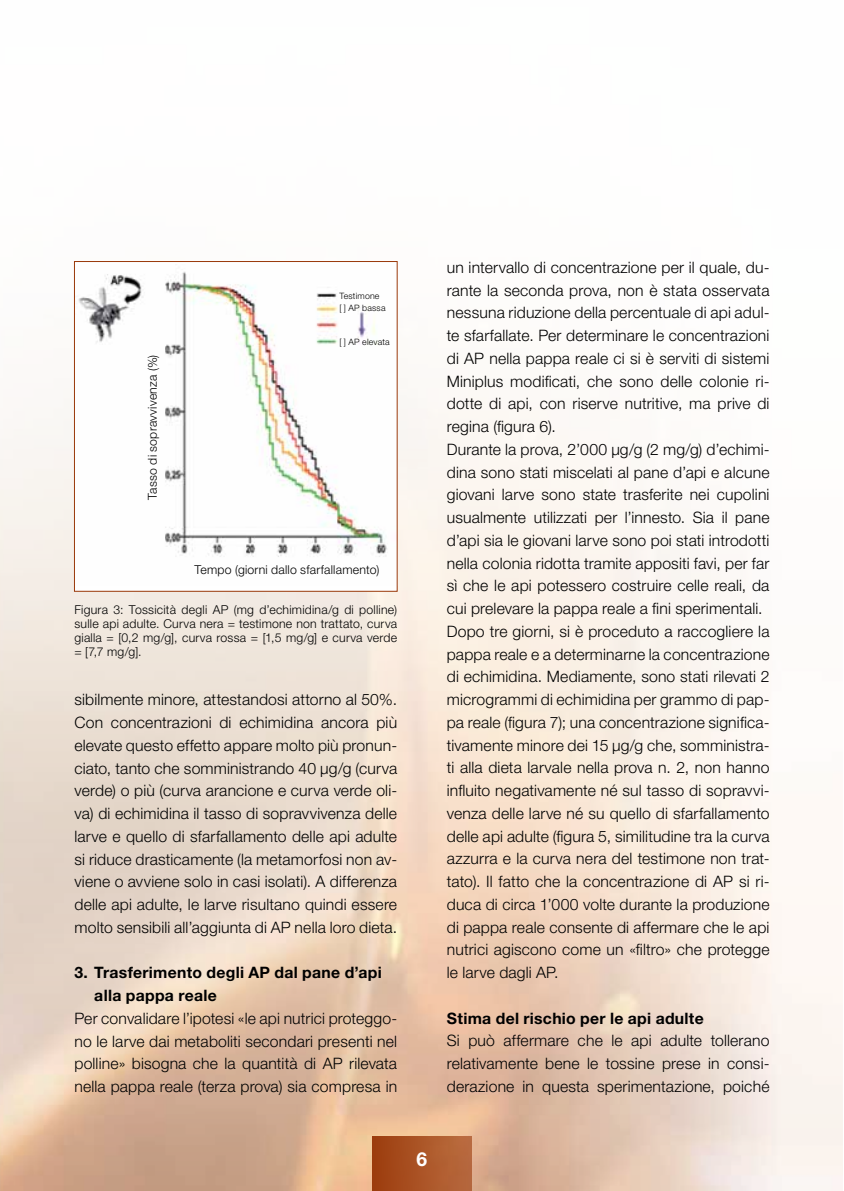
<style>
.page{position:relative;width:844px;height:1191px;background:#fff}
.page>*{position:absolute;margin:0;border:0;box-sizing:border-box;transform-origin:0 0}
.t1{font:700 19.25px "Helvetica Neue LT Std";color:#fff}
.t2{font:300 15.75px/22.8px "Helvetica Neue LT Std";letter-spacing:.01em;color:#000;text-align:justify}
.t3{font:700 15.75px/22.8px "Helvetica Neue LT Std";letter-spacing:.02em;color:#000}
.t4{font:300 12.25px/14px "Helvetica Neue LT Std";letter-spacing:.02em;color:#000;text-align:justify}
.t5{font:300 8.75px/11.5px "Helvetica Neue LT Std";letter-spacing:.025em;color:#000}
</style>
<div class="page">
<img style="left:0;top:261px;width:842px;height:930px">
<div style="left:372px;top:1136px;width:99px;height:55px;background:linear-gradient(to right,#9c3d0d,#b96c40)"></div>
<img style="left:76px;top:265px;width:319px;height:320px">
<div style="left:74px;top:261px;width:323px;height:330px;border:1px solid #9a390a"></div>
<p class="t4" style="left:145px;top:500px;width:146px;rotate:-90deg">Tasso di sopravvivenza (%)</p>
<p class="t5" style="left:339px;top:290px;width:48px">Testimone<br>[ ] AP bassa</p>
<p class="t5" style="left:339px;top:336px;width:52px">[ ] AP elevata</p>
<p class="t4" style="left:194px;top:562px;width:187px">Tempo (giorni dallo sfarfallamento)</p>
<p class="t4" style="left:74px;top:602px;width:324px">Figura 3: Tossicità degli AP (mg d’echimidina/g di polline) sulle api adulte. Curva nera = testimone non trattato, curva gialla = [0,2 mg/g], curva rossa = [1,5 mg/g] e curva verde = [7,7 mg/g].</p>
<p class="t2" style="left:74px;top:688px;width:324px">sibilmente minore, attestandosi attorno al 50%.<br>Con concentrazioni di echimidina ancora più elevate questo effetto appare molto più pronun&shy;ciato, tanto che somministrando 40 µg/g (curva verde) o più (curva arancione e curva verde oli&shy;va) di echimidina il tasso di sopravvivenza delle larve e quello di sfarfallamento delle api adulte si riduce drasticamente (la metamorfosi non av&shy;viene o avviene solo in casi isolati). A differenza delle api adulte, le larve risultano quindi essere molto sensibili all’aggiunta di AP nella loro dieta.</p>
<p class="t3" style="left:94px;top:961px;width:289px;text-indent:-20px">3. Trasferimento degli AP dal pane d’api alla pappa reale</p>
<p class="t2" style="left:74px;top:1006px;width:324px">Per convalidare l’ipotesi «le api nutrici proteggo&shy;no le larve dai metaboliti secondari presenti nel polline» bisogna che la quantità di AP rilevata nella pappa reale (terza prova) sia compresa in</p>
<p class="t2" style="left:446px;top:255px;width:324px;text-align:left">un intervallo di concentrazione per il quale, du&shy;rante la seconda prova, non è stata osservata nessuna riduzione della percentuale di api adul&shy;te sfarfallate. Per determinare le concentrazioni di AP nella pappa reale ci si è serviti di sistemi Miniplus modificati, che sono delle colonie ri&shy;dotte di api, con riserve nutritive, ma prive di regina (figura 6).<br>Durante la prova, 2’000 µg/g (2 mg/g) d’echimi&shy;dina sono stati miscelati al pane d’api e alcune giovani larve sono state trasferite nei cupolini usualmente utilizzati per l’innesto. Sia il pane d’api sia le giovani larve sono poi stati introdotti nella colonia ridotta tramite appositi favi, per far sì che le api potessero costruire celle reali, da cui prelevare la pappa reale a fini sperimentali.<br>Dopo tre giorni, si è proceduto a raccogliere la pappa reale e a determinarne la concentrazione di echimidina. Mediamente, sono stati rilevati 2 microgrammi di echimidina per grammo di pap&shy;pa reale (figura 7); una concentrazione significa&shy;tivamente minore dei 15 µg/g che, somministra&shy;ti alla dieta larvale nella prova n. 2, non hanno influito negativamente né sul tasso di sopravvi&shy;venza delle larve né su quello di sfarfallamento delle api adulte (figura 5, similitudine tra la curva azzurra e la curva nera del testimone non trat&shy;tato). Il fatto che la concentrazione di AP si ri&shy;duca di circa 1’000 volte durante la produzione di pappa reale consente di affermare che le api nutrici agiscono come un «filtro» che protegge le larve dagli AP.</p>
<p class="t3" style="left:446px;top:1006px;width:258px">Stima del rischio per le api adulte</p>
<p class="t2" style="left:446px;top:1029px;width:324px">Si può affermare che le api adulte tollerano relativamente bene le tossine prese in consi&shy;derazione in questa sperimentazione, poiché</p>
<p class="t1" style="left:416px;top:1147px;width:12px">6</p>
</div>
